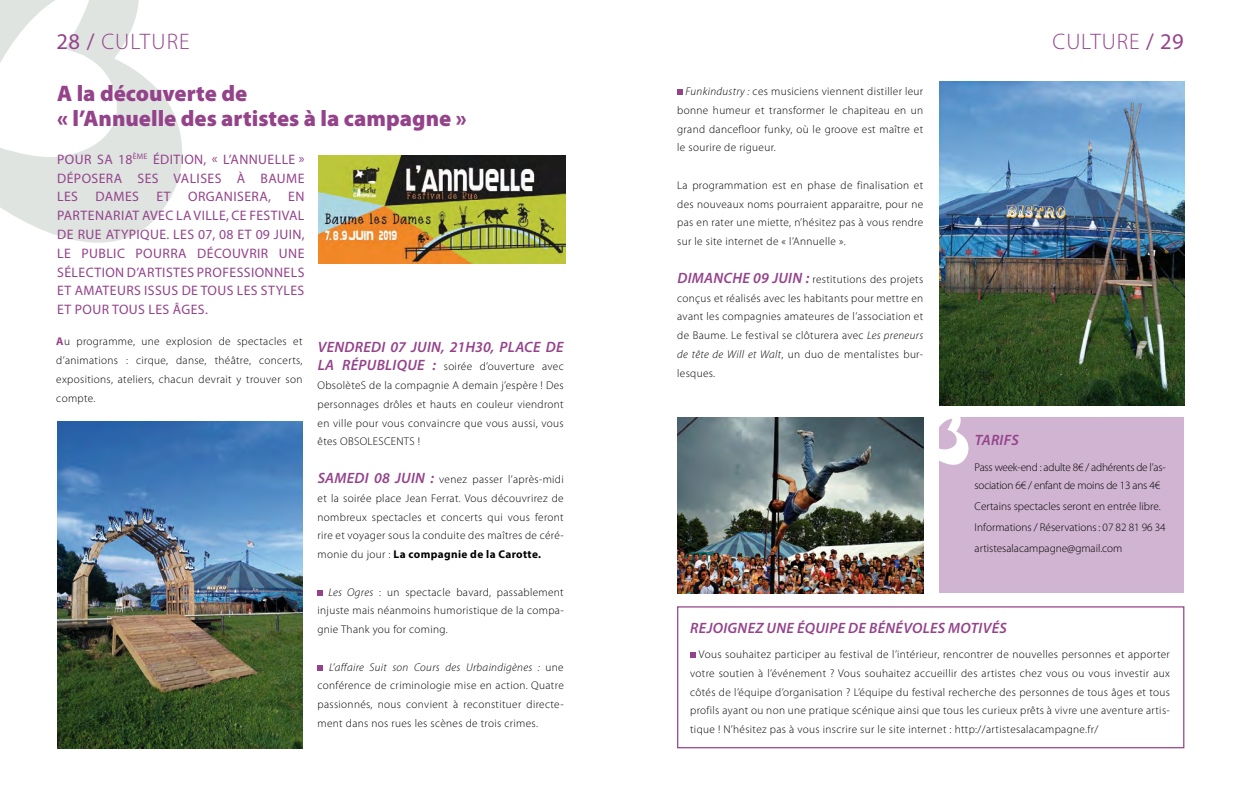
<style>
.page{position:relative;width:1241px;height:798px;background:#fff}
.page>*{position:absolute;margin:0;border:0;box-sizing:border-box;transform-origin:0 0}
.t1{font:900 22.5px/25px "Myriad Pro";color:#94438b}
.t2{font:300 22.5px "Myriad Pro";letter-spacing:.04em;color:#94438b}
.t3{font:italic 600 15px "Myriad Pro";letter-spacing:.02em;color:#94438b}
.t4{font:13.75px/18.8px "Myriad Pro";letter-spacing:.03em;color:#94438b;text-align:justify}
.t5{font:300 11.25px/18.8px "Myriad Pro";letter-spacing:.03em;color:#000;text-align:justify}
.t6{font:300 11.25px/21px "Myriad Pro";color:#000}
.t7{font:300 11.25px/17.5px "Myriad Pro";letter-spacing:-.02em;color:#000}
.s1{font-weight:400}
.s2{font-style:italic}
.s3{font-weight:600;font-style:italic;font-size:15px;color:#94438b}
.s4{font-weight:700;color:#94438b}
.s5{font-weight:700}
</style>
<div class="page">
<svg style="left:0;top:0;width:182px;height:243px;fill:#dfe4e1"></svg>
<svg style="left:677px;top:90px;width:5px;height:5px"></svg>
<div style="left:677px;top:606px;width:507px;height:142px;border:1px solid #94438b"></div>
<svg style="left:690px;top:652px;width:5px;height:5px"></svg>
<div style="left:939px;top:417px;width:244px;height:176px;background:#d0b4d1"></div>
<svg style="left:939px;top:405px;width:30px;height:60px"></svg>
<svg style="left:317px;top:590px;width:6px;height:5px"></svg>
<svg style="left:317px;top:665px;width:6px;height:5px"></svg>
<img style="left:319px;top:156px;width:246px;height:107px">
<img style="left:677px;top:417px;width:246px;height:176px">
<img style="left:939px;top:81px;width:245px;height:324px">
<img style="left:57px;top:421px;width:245px;height:327px">
<h1 class="t2" style="left:56px;top:28px;width:135px"><span class="s1">28 /</span> CULTURE</h1>
<h1 class="t2" style="left:1052px;top:28px;width:132px">CULTURE <span class="s1">/ 29</span></h1>
<p class="t5" style="left:677px;top:82px;width:247px;text-indent:8px"><span class="s2">Funkindustry :</span> ces musiciens viennent distiller leur bonne humeur et transformer le chapiteau en un grand dancefloor funky, où le groove est maître et le sourire de rigueur.</p>
<p class="t5" style="left:677px;top:176px;width:247px">La programmation est en phase de finalisation et des nouveaux noms pourraient apparaitre, pour ne pas en rater une miette, n’hésitez pas à vous rendre sur le site internet de « l’Annuelle ».</p>
<p class="t5" style="left:677px;top:269px;width:247px"><span class="s3">DIMANCHE 09 JUIN :</span> restitutions des projets conçus et réalisés avec les habitants pour mettre en avant les compagnies amateures de l’association et de Baume. Le festival se clôturera avec <span class="s2">Les preneurs de tête de Will et Walt</span>, un duo de mentalistes bur&shy;lesques.</p>
<h1 class="t1" style="left:57px;top:80px;width:411px">A la découverte de<br>« l’Annuelle des artistes à la campagne »</h1>
<p class="t4" style="left:57px;top:150px;width:249px">POUR SA 18<sup>ÈME</sup> ÉDITION, « L’ANNUELLE » DÉPOSERA SES VALISES À BAUME LES</p>
<p class="t4" style="left:95px;top:187px;width:45px">DAMES</p>
<p class="t4" style="left:156px;top:187px;width:16px">ET</p>
<p class="t4" style="left:188px;top:187px;width:84px">ORGANISERA,</p>
<p class="t4" style="left:57px;top:187px;width:249px;text-indent:231px">EN PARTENARIAT AVEC LA VILLE, CE FESTIVAL DE RUE ATYPIQUE. LES 07, 08 ET 09 JUIN, LE PUBLIC POURRA DÉCOUVRIR UNE SÉLECTION D’ARTISTES PROFESSIONNELS ET AMATEURS ISSUS DE TOUS LES STYLES ET POUR TOUS LES ÂGES.</p>
<p class="t5" style="left:56px;top:332px;width:248px"><span class="s4">A</span>u programme, une explosion de spectacles et d’animations : cirque, danse, théâtre, concerts, expositions, ateliers, chacun devrait y trouver son compte.</p>
<h2 class="t3" style="left:317px;top:337px;width:247px">VENDREDI 07 JUIN, 21H30, PLACE DE</h2>
<p class="t5" style="left:317px;top:357px;width:248px"><span class="s3">LA RÉPUBLIQUE :</span> soirée d’ouverture avec ObsolèteS de la compagnie A demain j’espère ! Des personnages drôles et hauts en couleur viendront en ville pour vous convaincre que vous aussi, vous êtes OBSOLESCENTS !</p>
<p class="t5" style="left:317px;top:469px;width:248px"><span class="s3">SAMEDI 08 JUIN :</span> venez passer l’après-midi et la soirée place Jean Ferrat. Vous découvrirez de nombreux spectacles et concerts qui vous feront rire et voyager sous la conduite des maîtres de céré&shy;monie du jour : <span class="s5">La compagnie de la Carotte.</span></p>
<p class="t5" style="left:317px;top:582px;width:248px;text-indent:11px"><span class="s2">Les Ogres</span> : un spectacle bavard, passablement injuste mais néanmoins humoristique de la compa&shy;gnie Thank you for coming.</p>
<p class="t5" style="left:317px;top:657px;width:248px;text-indent:12px"><span class="s2">L’affaire Suit son Cours des Urbaindigènes :</span> une conférence de criminologie mise en action. Quatre passionnés, nous convient à reconstituer directe&shy;ment dans nos rues les scènes de trois crimes.</p>
<h2 class="t3" style="left:974px;top:430px;width:45px">TARIFS</h2>
<p class="t7" style="left:974px;top:458px;width:192px">Pass week-end : adulte 8€ / adhérents de l’as&shy;sociation 6€ / enfant de moins de 13 ans 4€</p>
<p class="t6" style="left:974px;top:495px;width:192px">Certains spectacles seront en entrée libre.<br>Informations / Réservations : 07 82 81 96 34 artistesalacampagne@gmail.com</p>
<h2 class="t3" style="left:690px;top:618px;width:318px">REJOIGNEZ UNE ÉQUIPE DE BÉNÉVOLES MOTIVÉS</h2>
<p class="t5" style="left:690px;top:644px;width:481px;text-indent:9px">Vous souhaitez participer au festival de l’intérieur, rencontrer de nouvelles personnes et apporter votre soutien à l’événement ? Vous souhaitez accueillir des artistes chez vous ou vous investir aux côtés de l’équipe d’organisation ? L’équipe du festival recherche des personnes de tous âges et tous profils ayant ou non une pratique scénique ainsi que tous les curieux prêts à vivre une aventure artis&shy;tique ! N’hésitez pas à vous inscrire sur le site internet : http://artistesalacampagne.fr/</p>
</div>
